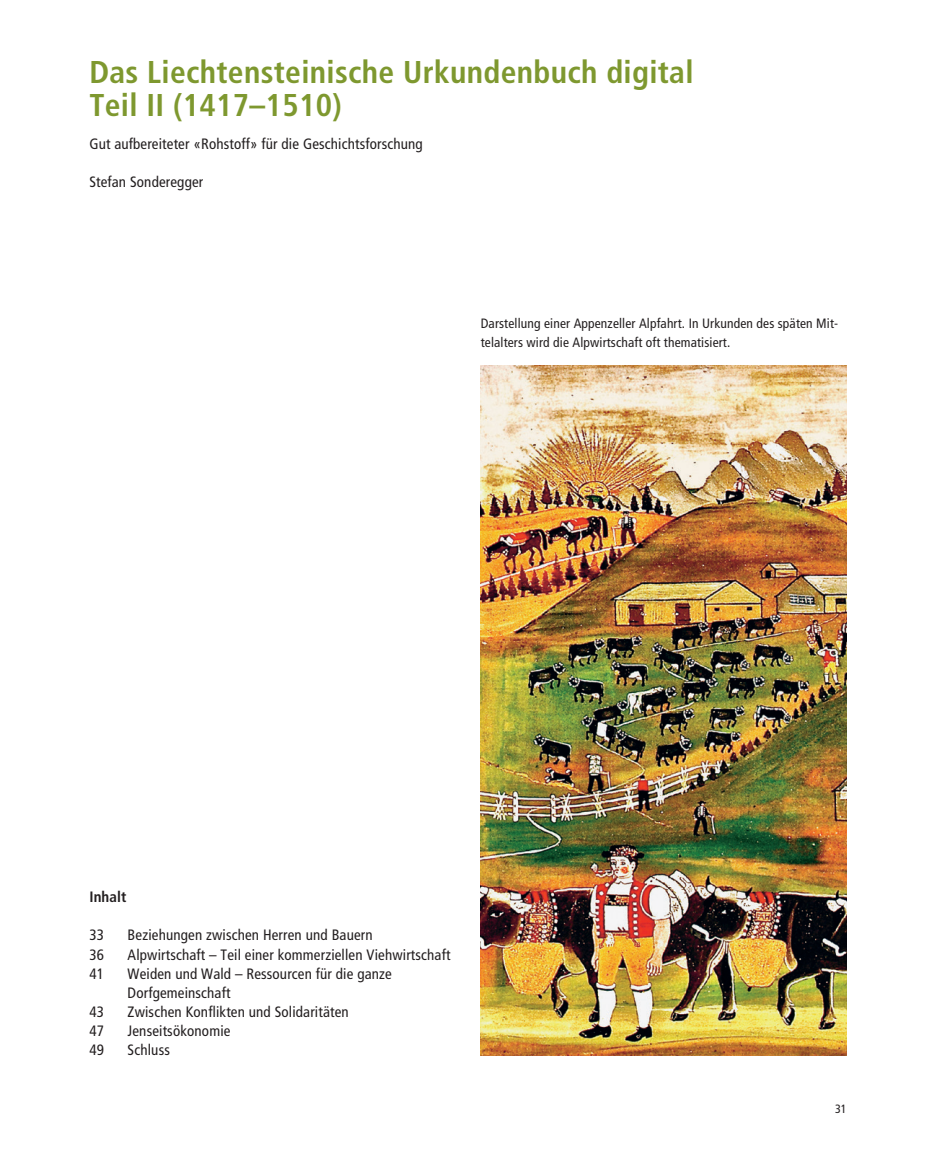
<style>
.page{position:relative;width:936px;height:1149px;background:#fff}
.page>*{position:absolute;margin:0;border:0;box-sizing:border-box;transform-origin:0 0}
.t1{font:700 condensed 31.5px/33px "Frutiger";letter-spacing:.01em;color:#7e982f}
.t2{font:condensed 15px/19.2px "Frutiger";letter-spacing:.01em;color:#231f20}
.t3{font:700 condensed 15px "Frutiger";letter-spacing:.01em;color:#231f20}
.t4{font:condensed 13.5px/19.2px "Frutiger";letter-spacing:.01em;color:#231f20}
.t5{font:condensed 12px "Frutiger";color:#231f20}
</style>
<div class="page">
<img style="left:480px;top:366px;width:366px;height:688px">
<h1 class="t1" style="left:89px;top:56px;width:605px">Das Liechtensteinische Urkundenbuch digital<br>Teil II (1417–1510)</h1>
<p class="t2" style="left:89px;top:134px;width:335px">Gut aufbereiteter «Rohstoff» für die Geschichtsforschung</p>
<p class="t2" style="left:89px;top:172px;width:115px">Stefan Sonderegger</p>
<p class="t4" style="left:480px;top:313px;width:359px">Darstellung einer Appenzeller Alpfahrt. In Urkunden des späten Mit&shy;telalters wird die Alpwirtschaft oft thematisiert.</p>
<p class="t3" style="left:89px;top:887px;width:39px">Inhalt</p>
<p class="t2" style="left:89px;top:925px;width:16px">33</p>
<p class="t2" style="left:128px;top:925px;width:246px">Beziehungen zwischen Herren und Bauern</p>
<p class="t2" style="left:89px;top:944px;width:16px">36</p>
<p class="t2" style="left:128px;top:944px;width:324px">Alpwirtschaft – Teil einer kommerziellen Viehwirtschaft</p>
<p class="t2" style="left:89px;top:963px;width:16px">41</p>
<p class="t2" style="left:128px;top:963px;width:266px">Weiden und Wald – Ressourcen für die ganze<br>Dorfgemeinschaft</p>
<p class="t2" style="left:89px;top:1002px;width:16px">43</p>
<p class="t2" style="left:128px;top:1002px;width:223px">Zwischen Konflikten und Solidaritäten</p>
<p class="t2" style="left:89px;top:1021px;width:16px">47</p>
<p class="t2" style="left:128px;top:1021px;width:104px">Jenseitsökonomie</p>
<p class="t2" style="left:89px;top:1040px;width:16px">49</p>
<p class="t2" style="left:128px;top:1040px;width:44px">Schluss</p>
<p class="t5" style="left:835px;top:1101px;width:13px">31</p>
</div>
